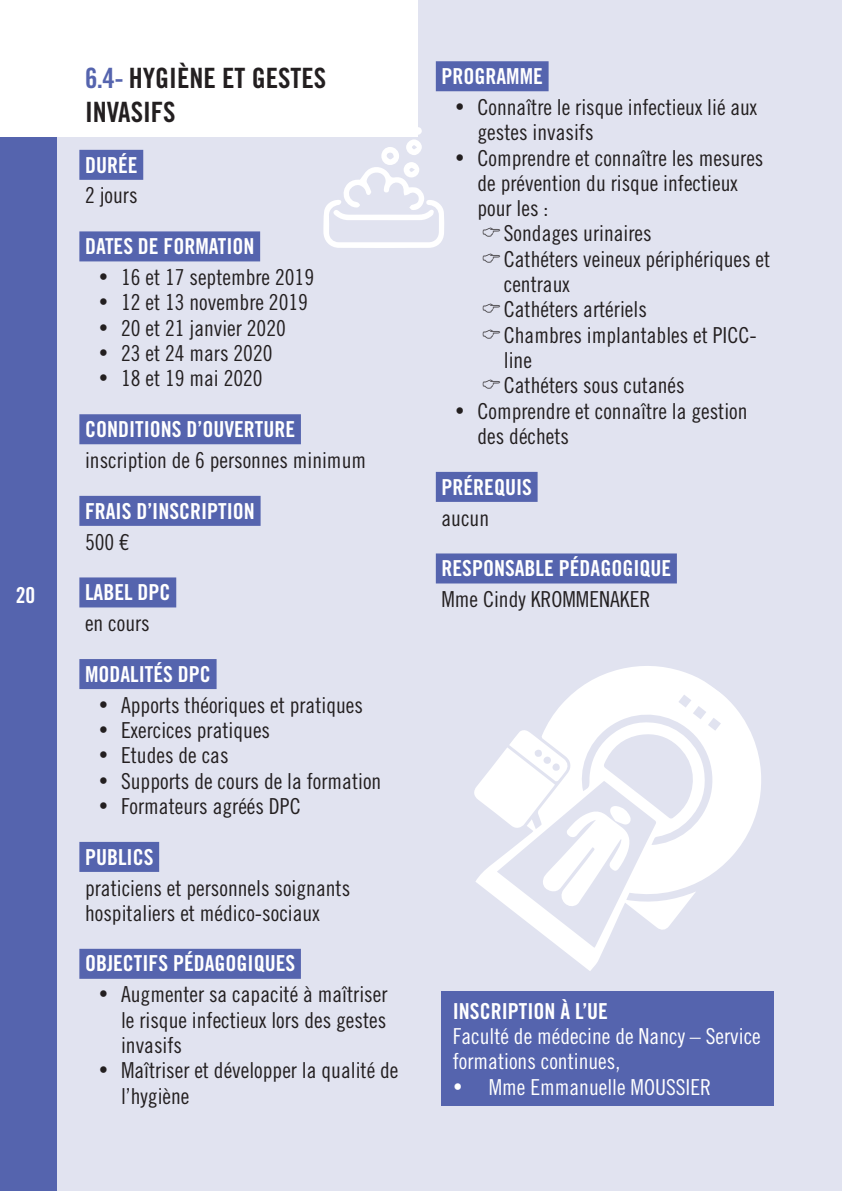
<style>
.page{position:relative;width:842px;height:1191px;background:#fff}
.page>*{position:absolute;margin:0;border:0;box-sizing:border-box;transform-origin:0 0}
.titre-2{font:28px/33.6px "Trade Gothic LT Std Bd Cn 20";color:#231f20}
.t1{font:22px/25.2px "Trade Gothic LT Std Cn 18";color:#231f20}
.rubrique{font:22px "Trade Gothic LT Std Bd Cn 20";color:#fff}
.puces{font:22px/25.2px "Trade Gothic LT Std Cn 18";color:#fff}
.puces-2{font:22px "Trade Gothic LT Std Bd Cn 20";color:#fff}
.s1{color:#5564ae}
</style>
<div class="page">
<div style="left:34px;top:0;width:808px;height:1191px;background:#e1e3f0"></div>
<div style="left:0;top:0;width:57px;height:1191px;background:#5564ae"></div>
<div style="left:0;top:0;width:417px;height:137px;background:#fff"></div>
<hr style="left:841px;top:0;width:1px;height:105px;background:#fff">
<div style="left:79px;top:150px;width:64px;height:30px;background:#5564ae"></div>
<div style="left:79px;top:231px;width:181px;height:30px;background:#5564ae"></div>
<div style="left:79px;top:414px;width:222px;height:30px;background:#5564ae"></div>
<div style="left:79px;top:496px;width:182px;height:30px;background:#5564ae"></div>
<div style="left:79px;top:577px;width:97px;height:30px;background:#5564ae"></div>
<div style="left:79px;top:659px;width:138px;height:30px;background:#5564ae"></div>
<div style="left:79px;top:842px;width:80px;height:30px;background:#5564ae"></div>
<div style="left:79px;top:948px;width:222px;height:30px;background:#5564ae"></div>
<div style="left:436px;top:61px;width:113px;height:30px;background:#5564ae"></div>
<div style="left:436px;top:472px;width:102px;height:30px;background:#5564ae"></div>
<div style="left:436px;top:553px;width:241px;height:30px;background:#5564ae"></div>
<svg style="left:323px;top:127px;width:121px;height:121px"></svg>
<svg style="left:508px;top:666px;width:253px;height:305px"></svg>
<svg style="left:474px;top:729px;width:157px;height:178px"></svg>
<div style="left:441px;top:991px;width:333px;height:115px;background:#5564ae"></div>
<p class="rubrique" style="left:16px;top:582px;width:21px">20</p>
<p class="titre-2" style="left:85px;top:61px;width:243px"><span class="s1">6.4-</span> HYGIÈNE ET GESTES<br>INVASIFS</p>
<p class="rubrique" style="left:85px;top:151px;width:54px">DURÉE</p>
<p class="t1" style="left:85px;top:183px;width:54px">2 jours</p>
<p class="rubrique" style="left:85px;top:233px;width:171px">DATES DE FORMATION</p>
<p class="t1" style="left:98px;top:264px;width:217px">• 16 et 17 septembre 2019</p>
<p class="t1" style="left:98px;top:290px;width:211px">• 12 et 13 novembre 2019</p>
<p class="t1" style="left:98px;top:315px;width:189px">• 20 et 21 janvier 2020</p>
<p class="t1" style="left:98px;top:340px;width:176px">• 23 et 24 mars 2020</p>
<p class="t1" style="left:98px;top:366px;width:166px">• 18 et 19 mai 2020</p>
<p class="rubrique" style="left:85px;top:416px;width:212px">CONDITIONS D’OUVERTURE</p>
<p class="t1" style="left:85px;top:447px;width:283px">inscription de 6 personnes minimum</p>
<p class="rubrique" style="left:85px;top:497px;width:171px">FRAIS D’INSCRIPTION</p>
<p class="t1" style="left:85px;top:529px;width:45px">500 €</p>
<p class="rubrique" style="left:85px;top:579px;width:87px">LABEL DPC</p>
<p class="t1" style="left:85px;top:610px;width:66px">en cours</p>
<p class="rubrique" style="left:85px;top:660px;width:127px">MODALITÉS DPC</p>
<p class="t1" style="left:98px;top:692px;width:266px">• Apports théoriques et pratiques</p>
<p class="t1" style="left:98px;top:717px;width:173px">• Exercices pratiques</p>
<p class="t1" style="left:98px;top:742px;width:132px">• Etudes de cas</p>
<p class="t1" style="left:98px;top:768px;width:284px">• Supports de cours de la formation</p>
<p class="t1" style="left:98px;top:793px;width:204px">• Formateurs agréés DPC</p>
<p class="rubrique" style="left:85px;top:843px;width:70px">PUBLICS</p>
<p class="t1" style="left:85px;top:874px;width:267px">praticiens et personnels soignants hospitaliers et médico-sociaux</p>
<p class="rubrique" style="left:85px;top:950px;width:212px">OBJECTIFS PÉDAGOGIQUES</p>
<p class="t1" style="left:121px;top:981px;width:268px;text-align:justify;text-indent:-23px">• Augmenter sa capacité à maîtriser le risque infectieux lors des gestes invasifs</p>
<p class="t1" style="left:121px;top:1057px;width:279px;text-indent:-23px">• Maîtriser et développer la qualité de l’hygiène</p>
<p class="rubrique" style="left:441px;top:63px;width:103px">PROGRAMME</p>
<p class="t1" style="left:477px;top:94px;width:281px;text-indent:-23px">• Connaître le risque infectieux lié aux gestes invasifs</p>
<p class="t1" style="left:477px;top:145px;width:287px;text-indent:-23px">• Comprendre et connaître les mesures de prévention du risque infectieux pour les :</p>
<p class="t1" style="left:504px;top:221px;width:149px">Sondages urinaires</p>
<p class="t1" style="left:504px;top:246px;width:268px">Cathéters veineux périphériques et centraux</p>
<p class="t1" style="left:504px;top:297px;width:144px">Cathéters artériels</p>
<p class="t1" style="left:504px;top:322px;width:254px">Chambres implantables et PICC&shy;line</p>
<p class="t1" style="left:504px;top:373px;width:182px">Cathéters sous cutanés</p>
<p class="t1" style="left:477px;top:398px;width:272px;text-indent:-23px">• Comprendre et connaître la gestion des déchets</p>
<p class="rubrique" style="left:441px;top:473px;width:92px">PRÉREQUIS</p>
<p class="t1" style="left:441px;top:505px;width:49px">aucun</p>
<p class="rubrique" style="left:441px;top:555px;width:231px">RESPONSABLE PÉDAGOGIQUE</p>
<p class="t1" style="left:441px;top:586px;width:210px">Mme Cindy KROMMENAKER</p>
<p class="puces-2" style="left:453px;top:997px;width:157px">INSCRIPTION À L’UE</p>
<p class="puces" style="left:453px;top:1023px;width:309px">Faculté de médecine de Nancy – Service formations continues,</p>
<p class="puces" style="left:453px;top:1074px;width:260px">• Mme Emmanuelle MOUSSIER</p>
</div>
